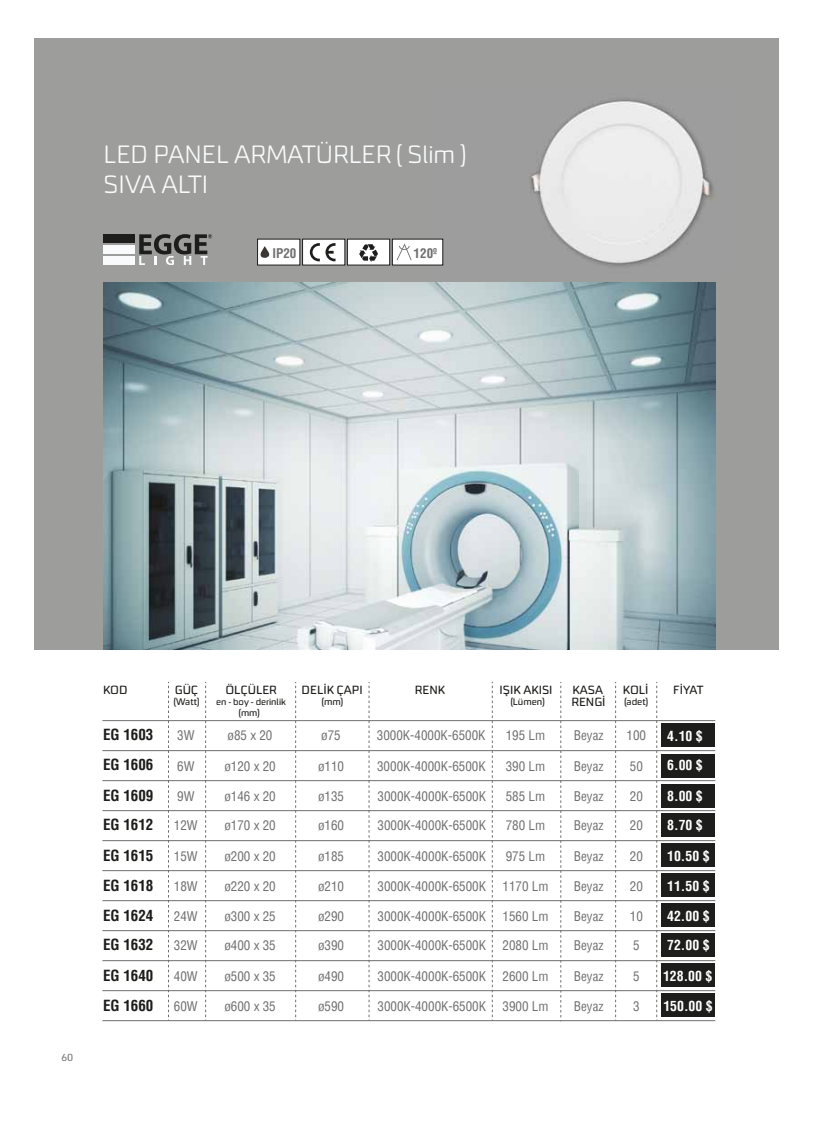
<style>
.page{position:relative;width:815px;height:1134px;background:#fff}
.page>*{position:absolute;margin:0;border:0;box-sizing:border-box;transform-origin:0 0}
.t1{font:300 25px/30px "Taca Pro";color:#f9fafb}
.t2{font:700 condensed 15px "Helvetica";color:#1d1d1b}
.t3{font:700 condensed 13.75px "Helvetica";color:#fff}
.t4{font:500 condensed 13px "Helvetica";color:#706f6f}
.t5{font:700 condensed 13px "Helvetica";color:#706f6f}
.t6{font:11.88px "Taca Pro";color:#1d1d1b}
.t7{font:10px "Monda";color:#706f6f}
.t8{font:9.5px "Taca Pro";color:#1d1d1b}
.t9{font:9.25px/11.1px "Taca Pro";color:#1d1d1b;text-align:center}
</style>
<div class="page">
<div style="left:35px;top:39px;width:744px;height:611px;background:#9d9d9c"></div>
<img style="left:429px;top:99px;width:285px;height:167px">
<img style="left:104px;top:282px;width:612px;height:368px">
<div style="left:104px;top:234px;width:31px;height:9px;background:#1d1d1b"></div>
<div style="left:104px;top:256px;width:31px;height:9px;background:#f9fafb"></div>
<div style="left:104px;top:245px;width:31px;height:9px;background:#f9fafb"></div>
<svg style="left:139px;top:234px;width:73px;height:31px"></svg>
<div style="left:661px;top:724px;width:54px;height:23px;background:#1d1d1b"></div>
<div style="left:661px;top:754px;width:54px;height:23px;background:#1d1d1b"></div>
<div style="left:661px;top:784px;width:54px;height:23px;background:#1d1d1b"></div>
<div style="left:661px;top:813px;width:54px;height:24px;background:#1d1d1b"></div>
<div style="left:661px;top:844px;width:54px;height:23px;background:#1d1d1b"></div>
<div style="left:661px;top:874px;width:54px;height:23px;background:#1d1d1b"></div>
<div style="left:661px;top:904px;width:54px;height:23px;background:#1d1d1b"></div>
<div style="left:661px;top:934px;width:54px;height:23px;background:#1d1d1b"></div>
<div style="left:661px;top:963px;width:54px;height:24px;background:#1d1d1b"></div>
<div style="left:661px;top:993px;width:54px;height:24px;background:#1d1d1b"></div>
<hr style="left:102px;top:720px;width:613px;height:1px;background:#706f6f">
<hr style="left:102px;top:750px;width:613px;height:1px;background:#706f6f">
<hr style="left:102px;top:780px;width:613px;height:1px;background:#706f6f">
<hr style="left:102px;top:810px;width:613px;height:1px;background:#706f6f">
<hr style="left:102px;top:840px;width:613px;height:1px;background:#706f6f">
<hr style="left:102px;top:870px;width:613px;height:1px;background:#706f6f">
<hr style="left:102px;top:900px;width:613px;height:1px;background:#706f6f">
<hr style="left:102px;top:930px;width:613px;height:1px;background:#706f6f">
<hr style="left:102px;top:960px;width:613px;height:1px;background:#706f6f">
<hr style="left:102px;top:990px;width:613px;height:1px;background:#706f6f">
<hr style="left:102px;top:1020px;width:613px;height:1px;background:#706f6f">
<svg style="left:168px;top:682px;width:1px;height:338px"></svg>
<svg style="left:205px;top:682px;width:1px;height:338px"></svg>
<svg style="left:295px;top:682px;width:1px;height:338px"></svg>
<svg style="left:369px;top:682px;width:1px;height:339px"></svg>
<svg style="left:492px;top:682px;width:1px;height:338px"></svg>
<svg style="left:560px;top:682px;width:1px;height:336px"></svg>
<svg style="left:615px;top:682px;width:1px;height:338px"></svg>
<svg style="left:656px;top:682px;width:1px;height:338px"></svg>
<div style="left:257px;top:239px;width:43px;height:26px;background:#fff"></div>
<div style="left:302px;top:239px;width:43px;height:26px;background:#fff"></div>
<div style="left:347px;top:239px;width:43px;height:26px;background:#fff;border:1px solid #1d1d1b"></div>
<div style="left:392px;top:239px;width:51px;height:26px;background:#fff"></div>
<svg style="left:310px;top:243px;width:26px;height:18px"></svg>
<svg style="left:359px;top:244px;width:19px;height:18px"></svg>
<svg style="left:260px;top:246px;width:10px;height:12px"></svg>
<svg style="left:397px;top:243px;width:15px;height:17px"></svg>
<h1 class="t1" style="left:104px;top:138px;width:364px">LED PANEL ARMATÜRLER ( Slim )<br>SIVA ALTI</h1>
<p class="t5" style="left:272px;top:245px;width:25px">IP20</p>
<p class="t5" style="left:414px;top:245px;width:25px">120º</p>
<p class="t7" style="left:61px;top:1051px;width:14px">60</p>
<p class="t6" style="left:103px;top:682px;width:26px">KOD</p>
<p class="t6" style="left:175px;top:682px;width:25px">GÜÇ</p>
<p class="t6" style="left:225px;top:682px;width:53px">ÖLÇÜLER</p>
<p class="t6" style="left:302px;top:682px;width:63px">DELİK ÇAPI</p>
<p class="t6" style="left:415px;top:682px;width:32px">RENK</p>
<p class="t6" style="left:500px;top:682px;width:54px">IŞIK AKISI</p>
<p class="t6" style="left:572px;top:682px;width:32px">KASA</p>
<p class="t6" style="left:623px;top:682px;width:27px">KOLİ</p>
<p class="t6" style="left:673px;top:682px;width:32px">FİYAT</p>
<p class="t2" style="left:103px;top:725px;width:52px">EG 1603</p>
<p class="t4" style="left:177px;top:727px;width:19px">3W</p>
<p class="t4" style="left:228px;top:727px;width:46px">ø85 x 20</p>
<p class="t4" style="left:321px;top:727px;width:21px">ø75</p>
<p class="t4" style="left:377px;top:727px;width:110px">3000K-4000K-6500K</p>
<p class="t4" style="left:506px;top:727px;width:41px">195 Lm</p>
<p class="t4" style="left:574px;top:727px;width:31px">Beyaz</p>
<p class="t4" style="left:627px;top:727px;width:21px">100</p>
<p class="t3" style="left:667px;top:727px;width:37px">4.10 $</p>
<p class="t2" style="left:103px;top:756px;width:52px">EG 1606</p>
<p class="t4" style="left:177px;top:758px;width:19px">6W</p>
<p class="t4" style="left:224px;top:758px;width:53px">ø120 x 20</p>
<p class="t4" style="left:318px;top:758px;width:28px">ø110</p>
<p class="t4" style="left:377px;top:758px;width:110px">3000K-4000K-6500K</p>
<p class="t4" style="left:506px;top:758px;width:41px">390 Lm</p>
<p class="t4" style="left:574px;top:758px;width:31px">Beyaz</p>
<p class="t4" style="left:630px;top:758px;width:15px">50</p>
<p class="t3" style="left:667px;top:757px;width:37px">6.00 $</p>
<p class="t2" style="left:103px;top:786px;width:52px">EG 1609</p>
<p class="t4" style="left:177px;top:788px;width:19px">9W</p>
<p class="t4" style="left:224px;top:788px;width:53px">ø146 x 20</p>
<p class="t4" style="left:318px;top:788px;width:28px">ø135</p>
<p class="t4" style="left:377px;top:788px;width:110px">3000K-4000K-6500K</p>
<p class="t4" style="left:506px;top:788px;width:41px">585 Lm</p>
<p class="t4" style="left:574px;top:788px;width:31px">Beyaz</p>
<p class="t4" style="left:630px;top:788px;width:15px">20</p>
<p class="t3" style="left:667px;top:787px;width:37px">8.00 $</p>
<p class="t2" style="left:103px;top:816px;width:52px">EG 1612</p>
<p class="t4" style="left:174px;top:818px;width:25px">12W</p>
<p class="t4" style="left:224px;top:818px;width:53px">ø170 x 20</p>
<p class="t4" style="left:318px;top:818px;width:28px">ø160</p>
<p class="t4" style="left:377px;top:818px;width:110px">3000K-4000K-6500K</p>
<p class="t4" style="left:506px;top:818px;width:41px">780 Lm</p>
<p class="t4" style="left:574px;top:818px;width:31px">Beyaz</p>
<p class="t4" style="left:630px;top:818px;width:15px">20</p>
<p class="t3" style="left:667px;top:817px;width:37px">8.70 $</p>
<p class="t2" style="left:103px;top:846px;width:52px">EG 1615</p>
<p class="t4" style="left:174px;top:848px;width:25px">15W</p>
<p class="t4" style="left:224px;top:848px;width:53px">ø200 x 20</p>
<p class="t4" style="left:318px;top:848px;width:28px">ø185</p>
<p class="t4" style="left:377px;top:848px;width:110px">3000K-4000K-6500K</p>
<p class="t4" style="left:506px;top:848px;width:41px">975 Lm</p>
<p class="t4" style="left:574px;top:848px;width:31px">Beyaz</p>
<p class="t4" style="left:630px;top:848px;width:15px">20</p>
<p class="t3" style="left:667px;top:847px;width:44px">10.50 $</p>
<p class="t2" style="left:103px;top:876px;width:52px">EG 1618</p>
<p class="t4" style="left:174px;top:878px;width:25px">18W</p>
<p class="t4" style="left:224px;top:878px;width:53px">ø220 x 20</p>
<p class="t4" style="left:318px;top:878px;width:28px">ø210</p>
<p class="t4" style="left:377px;top:878px;width:110px">3000K-4000K-6500K</p>
<p class="t4" style="left:503px;top:878px;width:47px">1170 Lm</p>
<p class="t4" style="left:574px;top:878px;width:31px">Beyaz</p>
<p class="t4" style="left:630px;top:878px;width:15px">20</p>
<p class="t3" style="left:667px;top:877px;width:44px">11.50 $</p>
<p class="t2" style="left:103px;top:906px;width:52px">EG 1624</p>
<p class="t4" style="left:174px;top:908px;width:25px">24W</p>
<p class="t4" style="left:224px;top:908px;width:53px">ø300 x 25</p>
<p class="t4" style="left:318px;top:908px;width:28px">ø290</p>
<p class="t4" style="left:377px;top:908px;width:110px">3000K-4000K-6500K</p>
<p class="t4" style="left:503px;top:908px;width:47px">1560 Lm</p>
<p class="t4" style="left:574px;top:908px;width:31px">Beyaz</p>
<p class="t4" style="left:630px;top:908px;width:15px">10</p>
<p class="t3" style="left:667px;top:907px;width:44px">42.00 $</p>
<p class="t2" style="left:103px;top:936px;width:52px">EG 1632</p>
<p class="t4" style="left:174px;top:937px;width:25px">32W</p>
<p class="t4" style="left:224px;top:937px;width:53px">ø400 x 35</p>
<p class="t4" style="left:318px;top:937px;width:28px">ø390</p>
<p class="t4" style="left:377px;top:937px;width:110px">3000K-4000K-6500K</p>
<p class="t4" style="left:503px;top:937px;width:47px">2080 Lm</p>
<p class="t4" style="left:574px;top:937px;width:31px">Beyaz</p>
<p class="t4" style="left:633px;top:937px;width:8px">5</p>
<p class="t3" style="left:667px;top:937px;width:44px">72.00 $</p>
<p class="t2" style="left:103px;top:966px;width:52px">EG 1640</p>
<p class="t4" style="left:174px;top:968px;width:25px">40W</p>
<p class="t4" style="left:224px;top:968px;width:53px">ø500 x 35</p>
<p class="t4" style="left:318px;top:968px;width:28px">ø490</p>
<p class="t4" style="left:377px;top:968px;width:110px">3000K-4000K-6500K</p>
<p class="t4" style="left:503px;top:968px;width:47px">2600 Lm</p>
<p class="t4" style="left:574px;top:968px;width:31px">Beyaz</p>
<p class="t4" style="left:633px;top:968px;width:8px">5</p>
<p class="t3" style="left:663px;top:967px;width:51px">128.00 $</p>
<p class="t2" style="left:103px;top:996px;width:52px">EG 1660</p>
<p class="t4" style="left:174px;top:998px;width:25px">60W</p>
<p class="t4" style="left:224px;top:998px;width:53px">ø600 x 35</p>
<p class="t4" style="left:318px;top:998px;width:28px">ø590</p>
<p class="t4" style="left:377px;top:998px;width:110px">3000K-4000K-6500K</p>
<p class="t4" style="left:503px;top:998px;width:47px">3900 Lm</p>
<p class="t4" style="left:574px;top:998px;width:31px">Beyaz</p>
<p class="t4" style="left:633px;top:998px;width:8px">3</p>
<p class="t3" style="left:663px;top:997px;width:51px">150.00 $</p>
<p class="t8" style="left:174px;top:696px;width:27px">(Watt)</p>
<p class="t8" style="left:322px;top:696px;width:23px">(mm)</p>
<p class="t8" style="left:511px;top:696px;width:35px">(Lümen)</p>
<p class="t6" style="left:572px;top:694px;width:36px">RENGİ</p>
<p class="t8" style="left:625px;top:696px;width:25px">(adet)</p>
<p class="t9" style="left:216px;top:696px;width:71px">en - boy - derinlik (mm)</p>
</div>
